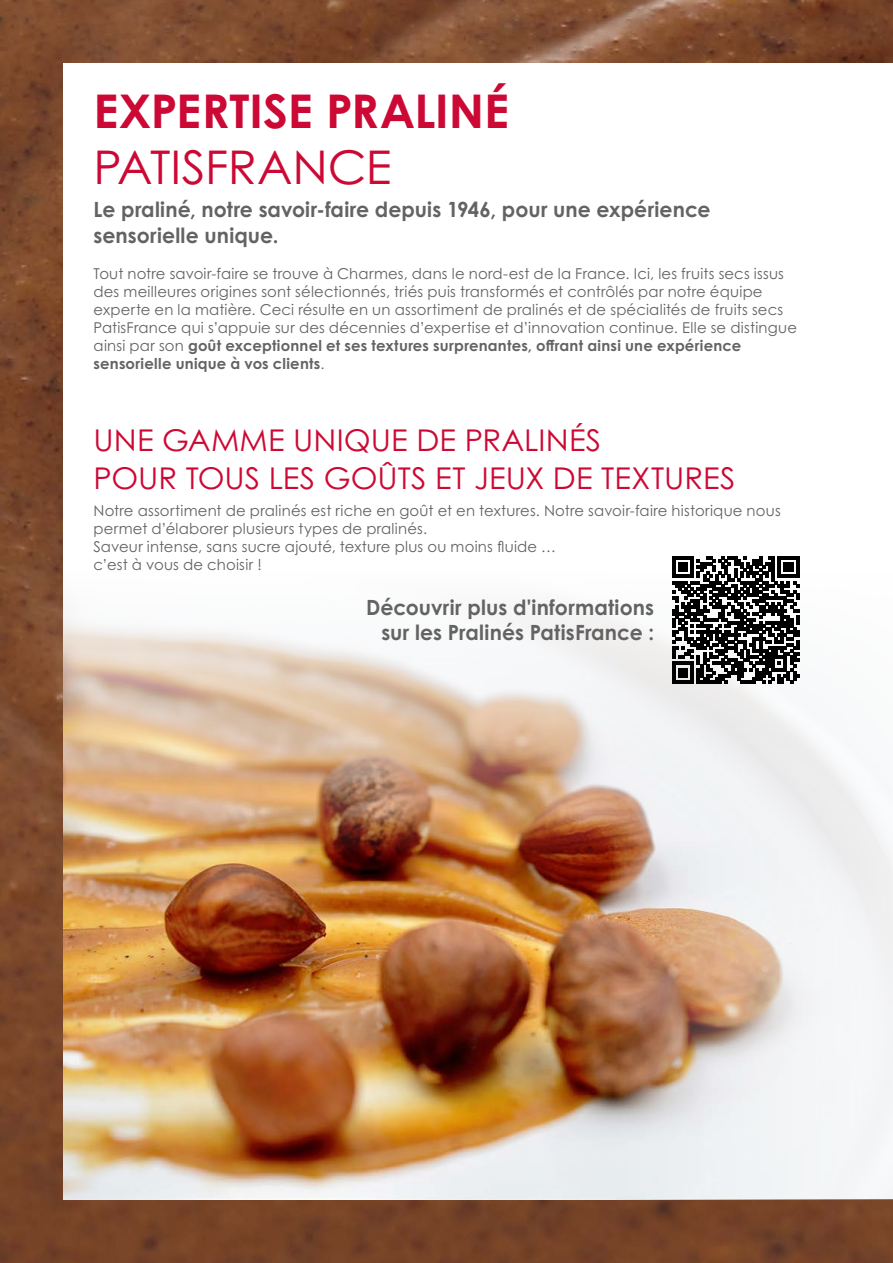
<style>
.page{position:relative;width:893px;height:1263px;background:#fff}
.page>*{position:absolute;margin:0;border:0;box-sizing:border-box;transform-origin:0 0}
.t1{font:700 46.5px "Century Gothic Pro";color:#cc0935}
.t2{font:46.5px "Century Gothic Pro";letter-spacing:-.01em;color:#cc0935}
.t3{font:30px/38.5px "Century Gothic Pro";letter-spacing:.005em;color:#cc0935}
.t4{font:700 21px/25.2px "Century Gothic Pro";letter-spacing:.005em;color:#646363}
.t5{font:15px/18px "Century Gothic Pro";letter-spacing:.015em;color:#646363}
.s1{font-weight:700}
</style>
<div class="page">
<img style="left:0;top:0;width:893px;height:1263px">
<div style="left:64px;top:64px;width:829px;height:1135px;background:#fff"></div>
<img style="left:64px;top:571px;width:829px;height:628px">
<svg style="left:672px;top:556px;width:127px;height:127px"></svg>
<h1 class="t1" style="left:94px;top:82px;width:417px">EXPERTISE PRALINÉ</h1>
<h1 class="t2" style="left:94px;top:138px;width:300px">PATISFRANCE</h1>
<h3 class="t4" style="left:94px;top:197px;width:618px">Le praliné, notre savoir-faire depuis 1946, pour une expérience sensorielle unique.</h3>
<p class="t5" style="left:94px;top:265px;width:705px">Tout notre savoir-faire se trouve à Charmes, dans le nord-est de la France. Ici, les fruits secs issus des meilleures origines sont sélectionnés, triés puis transformés et contrôlés par notre équipe experte en la matière. Ceci résulte en un assortiment de pralinés et de spécialités de fruits secs PatisFrance qui s’appuie sur des décennies d’expertise et d’innovation continue. Elle se distingue ainsi par son <span class="s1">goût exceptionnel et ses textures surprenantes, offrant ainsi une expérience sensorielle unique à vos clients</span>.</p>
<h2 class="t3" style="left:94px;top:420px;width:643px">UNE GAMME UNIQUE DE PRALINÉS<br>POUR TOUS LES GOÛTS ET JEUX DE TEXTURES</h2>
<p class="t5" style="left:94px;top:501px;width:689px">Notre assortiment de pralinés est riche en goût et en textures. Notre savoir-faire historique nous permet d’élaborer plusieurs types de pralinés.<br>Saveur intense, sans sucre ajouté, texture plus ou moins fluide …<br>c’est à vous de choisir !</p>
<h3 class="t4" style="left:366px;top:594px;width:290px;text-align:right">Découvrir plus d'informations sur les Pralinés PatisFrance :</h3>
</div>
